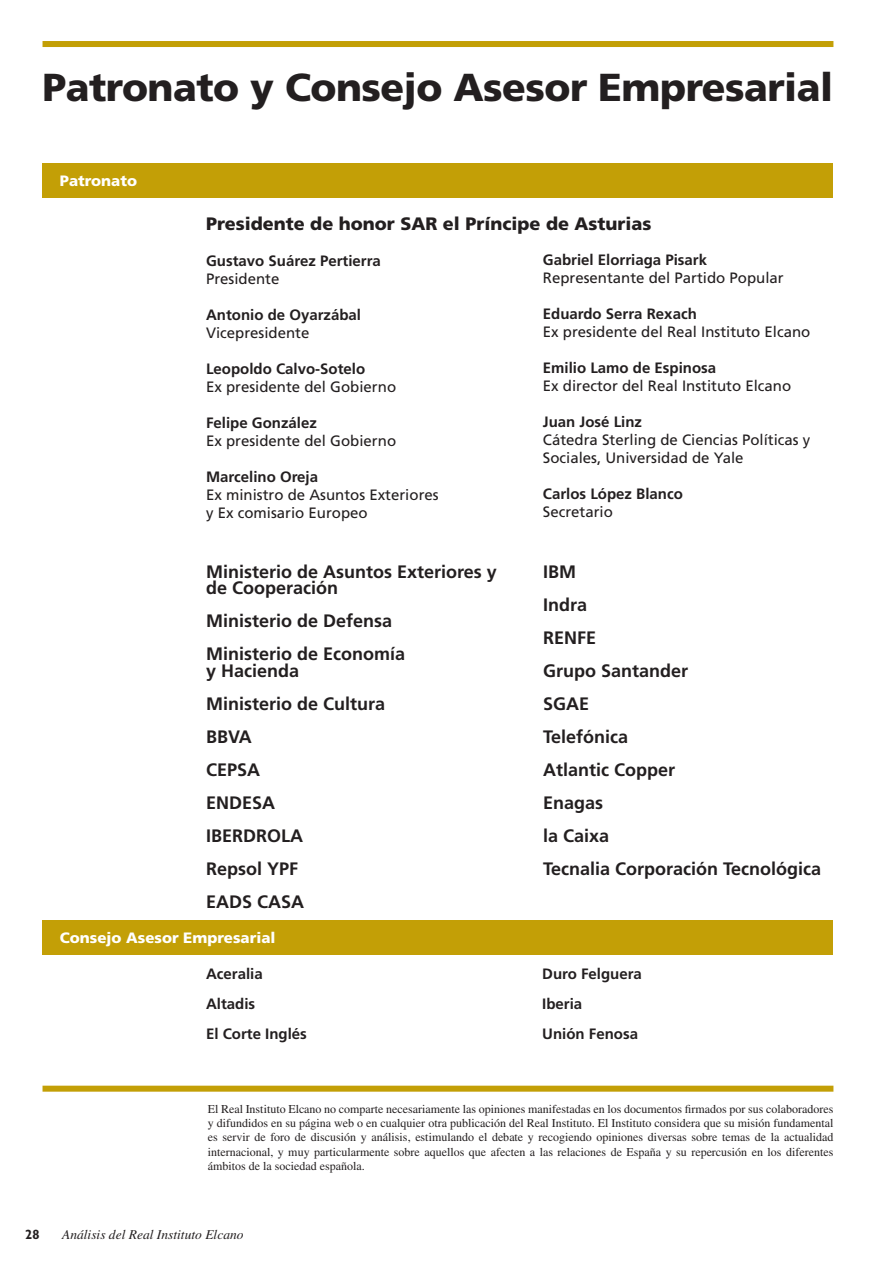
<style>
.page{position:relative;width:893px;height:1263px;background:#fff}
.page>*{position:absolute;margin:0;border:0;box-sizing:border-box;transform-origin:0 0}
.t1{font:900 39px "Frutiger LT Std";letter-spacing:-.015em;color:#231f20}
.t2{font:700 18px/33px "Frutiger LT Std";color:#231f20}
.t3{font:900 18px "Frutiger LT Std";color:#231f20}
.t4{font:15px/18px "Frutiger LT Std";color:#231f20}
.t5{font:700 15px/30px "Frutiger LT Std";color:#231f20}
.t6{font:900 15px "Frutiger LT Std";color:#fff}
.t7{font:italic 13.5px "Times LT Std";color:#231f20}
.t8{font:12px/14.4px "Times LT Std";color:#231f20;text-align:justify}
.s1{font-family:"Gill Sans Std";font-weight:700;font-style:normal;font-stretch:condensed}
</style>
<div class="page">
<div style="left:43px;top:41px;width:790px;height:6px;background:#c39f06"></div>
<div style="left:43px;top:163px;width:790px;height:34px;background:#c39f06"></div>
<div style="left:43px;top:1086px;width:790px;height:6px;background:#c39f06"></div>
<div style="left:43px;top:921px;width:790px;height:34px;background:#c39f06"></div>
<h1 class="t1" style="left:43px;top:71px;width:792px">Patronato y Consejo Asesor Empresarial</h1>
<p class="t6" style="left:60px;top:174px;width:79px">Patronato</p>
<h2 class="t3" style="left:206px;top:216px;width:447px">Presidente de honor SAR el Príncipe de Asturias</h2>
<p class="t5" style="left:206px;top:247px;width:176px">Gustavo Suárez Pertierra</p>
<p class="t4" style="left:206px;top:271px;width:75px">Presidente</p>
<p class="t5" style="left:206px;top:301px;width:157px">Antonio de Oyarzábal</p>
<p class="t4" style="left:206px;top:325px;width:105px">Vicepresidente</p>
<p class="t5" style="left:206px;top:355px;width:161px">Leopoldo Calvo-Sotelo</p>
<p class="t4" style="left:206px;top:379px;width:192px">Ex presidente del Gobierno</p>
<p class="t5" style="left:206px;top:409px;width:112px">Felipe González</p>
<p class="t4" style="left:206px;top:433px;width:192px">Ex presidente del Gobierno</p>
<p class="t5" style="left:206px;top:463px;width:113px">Marcelino Oreja</p>
<p class="t4" style="left:206px;top:487px;width:234px">Ex ministro de Asuntos Exteriores y Ex comisario Europeo</p>
<p class="t5" style="left:543px;top:245px;width:166px">Gabriel Elorriaga Pisark</p>
<p class="t4" style="left:543px;top:269px;width:242px">Representante del Partido Popular</p>
<p class="t5" style="left:543px;top:299px;width:155px">Eduardo Serra Rexach</p>
<p class="t4" style="left:543px;top:323px;width:269px">Ex presidente del Real Instituto Elcano</p>
<p class="t5" style="left:543px;top:353px;width:175px">Emilio Lamo de Espinosa</p>
<p class="t4" style="left:543px;top:377px;width:250px">Ex director del Real Instituto Elcano</p>
<p class="t5" style="left:543px;top:407px;width:101px">Juan José Linz</p>
<p class="t4" style="left:543px;top:431px;width:269px">Cátedra Sterling de Ciencias Políticas y<br>Sociales, Universidad de Yale</p>
<p class="t5" style="left:543px;top:479px;width:142px">Carlos López Blanco</p>
<p class="t4" style="left:543px;top:503px;width:72px">Secretario</p>
<h2 class="t2" style="left:206px;top:564px;width:292px;line-height:16.5px">Ministerio de Asuntos Exteriores y de Cooperación</h2>
<h2 class="t2" style="left:206px;top:605px;width:201px">Ministerio de Defensa<br>Ministerio de Economía</h2>
<h2 class="t2" style="left:206px;top:655px;width:181px">y Hacienda<br>Ministerio de Cultura<br>BBVA<br>CEPSA<br>ENDESA<br>IBERDROLA<br>Repsol YPF<br>EADS CASA</h2>
<h2 class="t2" style="left:543px;top:556px;width:280px">IBM<br>Indra<br>RENFE<br>Grupo Santander<br>SGAE<br>Telefónica<br>Atlantic Copper<br>Enagas<br>la Caixa<br>Tecnalia Corporación Tecnológica</h2>
<p class="t6" style="left:60px;top:932px;width:217px">Consejo Asesor Empresarial</p>
<p class="t5" style="left:206px;top:960px;width:102px">Aceralia<br>Altadis<br>El Corte Inglés</p>
<p class="t5" style="left:542px;top:960px;width:101px">Duro Felguera<br>Iberia<br>Unión Fenosa</p>
<p class="t8" style="left:208px;top:1102px;width:627px">El Real Instituto Elcano no comparte necesariamente las opiniones manifestadas en los documentos firmados por sus colaboradores y difundidos en su página web o en cualquier otra publicación del Real Instituto. El Instituto considera que su misión fundamental es servir de foro de discusión y análisis, estimulando el debate y recogiendo opiniones diversas sobre temas de la actualidad internacional, y muy particularmente sobre aquellos que afecten a las relaciones de España y su repercusión en los diferentes ámbitos de la sociedad española.</p>
<p class="t7" style="left:26px;top:1229px;width:220px"><span class="s1">28</span> Análisis del Real Instituto Elcano</p>
</div>
